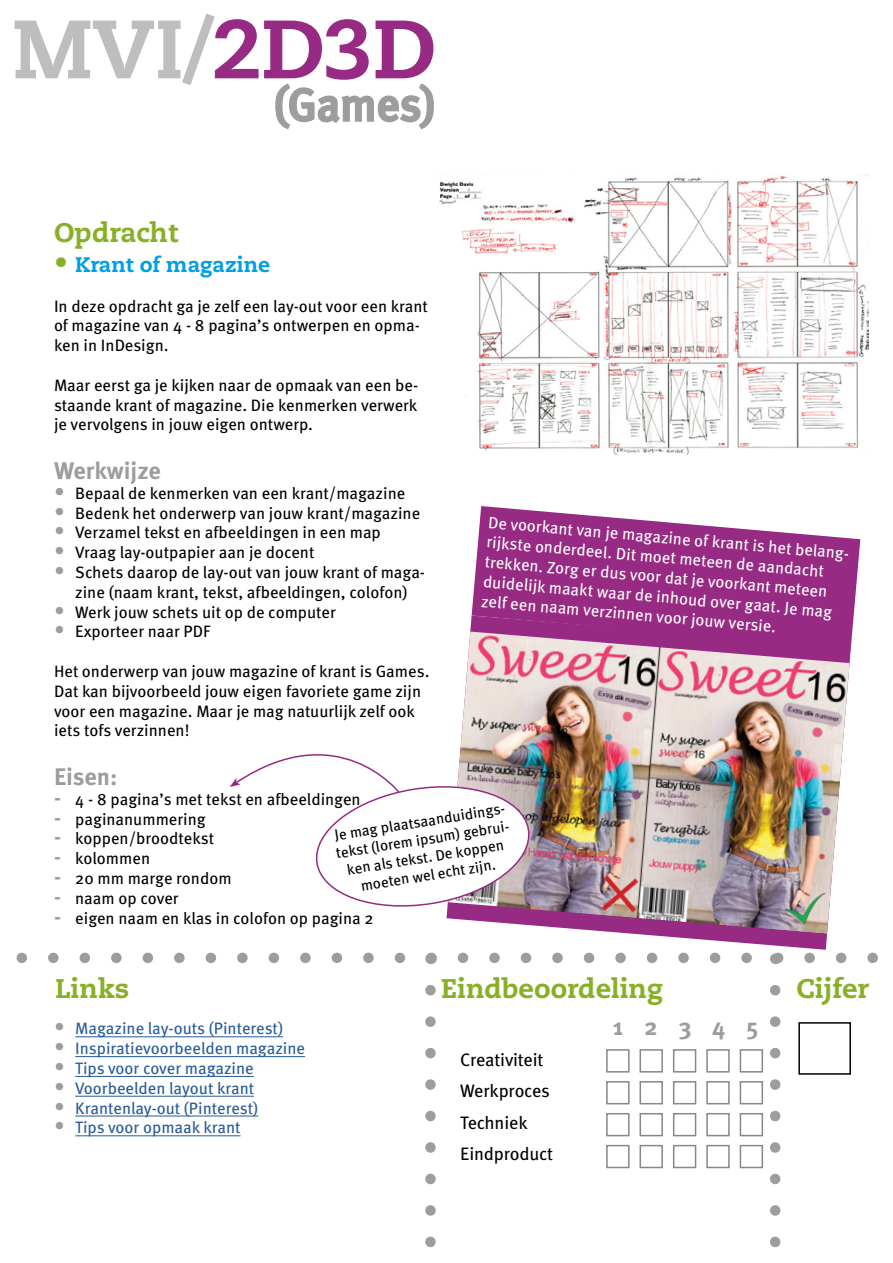
<style>
.page{position:relative;width:893px;height:1263px;background:#fff}
.page>*{position:absolute;margin:0;border:0;box-sizing:border-box;transform-origin:0 0}
.t1{font:800 82.5px "Caecilia LT Std";color:#bebebe}
.t2{font:45px "Meta OT";letter-spacing:-.005em;color:#9d9d9c}
.t3{font:800 27px "Caecilia LT Std";color:#88b027}
.t4{font:700 24px "Meta OT";color:#9d9d9c}
.t5{font:800 21px "Caecilia LT Std";color:#009fe3}
.t6{font:18px/31.5px "Meta OT";letter-spacing:-.01em;color:#000}
.t7{font:16.5px/19.8px "Meta OT";color:#000}
.t8{font:16.5px/19.8px "Meta OT";color:#fff}
.t9{font:16.5px "Meta OT";color:#275b9b}
.t10{font:15px/18px "Meta OT";color:#000;text-align:center}
.s1{color:#972a83}
.s2{font-size:28.05px;color:#88b027}
.s3{font-size:21px;color:#9d9d9c}
.s4{font-weight:700;font-size:21px;color:#9d9d9c}
</style>
<div class="page">
<div style="left:606px;top:1049px;width:24px;height:23px;border:2px solid #878787"></div>
<div style="left:606px;top:1081px;width:24px;height:23px;border:2px solid #878787"></div>
<div style="left:606px;top:1113px;width:24px;height:23px;border:2px solid #878787"></div>
<div style="left:606px;top:1145px;width:24px;height:23px;border:2px solid #878787"></div>
<div style="left:639px;top:1049px;width:24px;height:23px;border:2px solid #878787"></div>
<div style="left:639px;top:1081px;width:24px;height:23px;border:2px solid #878787"></div>
<div style="left:639px;top:1113px;width:24px;height:23px;border:2px solid #878787"></div>
<div style="left:639px;top:1145px;width:24px;height:23px;border:2px solid #878787"></div>
<div style="left:673px;top:1049px;width:23px;height:23px;border:2px solid #878787"></div>
<div style="left:673px;top:1081px;width:23px;height:23px;border:2px solid #878787"></div>
<div style="left:673px;top:1113px;width:23px;height:23px;border:2px solid #878787"></div>
<div style="left:673px;top:1145px;width:23px;height:23px;border:2px solid #878787"></div>
<div style="left:706px;top:1049px;width:24px;height:23px;border:2px solid #878787"></div>
<div style="left:706px;top:1081px;width:24px;height:23px;border:2px solid #878787"></div>
<div style="left:706px;top:1113px;width:24px;height:23px;border:2px solid #878787"></div>
<div style="left:706px;top:1145px;width:24px;height:23px;border:2px solid #878787"></div>
<div style="left:740px;top:1049px;width:23px;height:23px;border:2px solid #878787"></div>
<div style="left:740px;top:1081px;width:23px;height:23px;border:2px solid #878787"></div>
<div style="left:740px;top:1113px;width:23px;height:23px;border:2px solid #878787"></div>
<div style="left:740px;top:1145px;width:23px;height:23px;border:2px solid #878787"></div>
<svg style="left:770px;top:990px;width:10px;height:258px"></svg>
<div style="left:798px;top:1022px;width:53px;height:53px;border:2px solid #000"></div>
<svg style="left:22px;top:953px;width:856px;height:11px"></svg>
<svg style="left:425px;top:990px;width:11px;height:258px"></svg>
<img style="left:439px;top:174px;width:429px;height:281px">
<svg style="left:446px;top:615px;width:405px;height:335px"></svg>
<img style="left:448px;top:631px;width:402px;height:303px">
<svg style="left:472px;top:506px;width:388px;height:143px;fill:#972a83"></svg>
<hr style="left:75px;top:1036px;width:208px;height:1px;background:#275b9b">
<hr style="left:75px;top:1056px;width:230px;height:1px;background:#275b9b">
<hr style="left:75px;top:1076px;width:179px;height:1px;background:#275b9b">
<hr style="left:75px;top:1096px;width:179px;height:1px;background:#275b9b">
<hr style="left:75px;top:1116px;width:183px;height:1px;background:#275b9b">
<hr style="left:75px;top:1135px;width:166px;height:1px;background:#275b9b">
<svg style="left:275px;top:83px;width:159px;height:47px"></svg>
<svg style="left:230px;top:715px;width:303px;height:198px"></svg>
<h1 class="t1" style="left:13px;top:-2px;width:425px">MVI/<span class="s1">2D3D</span></h1>
<h2 class="t2" style="left:274px;top:76px;width:163px">(Games)</h2>
<h3 class="t3" style="left:54px;top:216px;width:126px">Opdracht</h3>
<p class="t5" style="left:54px;top:251px;width:218px"><span class="s2">•</span> Krant of magazine</p>
<p class="t7" style="left:54px;top:296px;width:375px">In deze opdracht ga je zelf een lay-out voor een krant of magazine van 4 - 8 pagina’s ontwerpen en opma&shy;ken in InDesign.</p>
<p class="t7" style="left:54px;top:376px;width:366px;text-align:justify">Maar eerst ga je kijken naar de opmaak van een be&shy;staande krant of magazine. Die kenmerken verwerk je vervolgens in jouw eigen ontwerp.</p>
<h3 class="t4" style="left:54px;top:455px;width:108px">Werkwijze</h3>
<p class="t7" style="left:54px;top:484px;width:353px"><span class="s3">•</span> Bepaal de kenmerken van een krant/magazine</p>
<p class="t7" style="left:54px;top:503px;width:368px"><span class="s3">•</span> Bedenk het onderwerp van jouw krant/magazine</p>
<p class="t7" style="left:54px;top:523px;width:328px"><span class="s3">•</span> Verzamel tekst en afbeeldingen in een map</p>
<p class="t7" style="left:54px;top:543px;width:262px"><span class="s3">•</span> Vraag lay-outpapier aan je docent</p>
<p class="t7" style="left:54px;top:563px;width:373px;text-align:center"><span class="s3">•</span> Schets daarop de lay-out van jouw krant of maga&shy;zine (naam krant, tekst, afbeeldingen, colofon)</p>
<p class="t7" style="left:54px;top:602px;width:283px"><span class="s3">•</span> Werk jouw schets uit op de computer</p>
<p class="t7" style="left:54px;top:622px;width:158px"><span class="s3">•</span> Exporteer naar PDF</p>
<p class="t7" style="left:54px;top:662px;width:377px">Het onderwerp van jouw magazine of krant is Games.<br>Dat kan bijvoorbeeld jouw eigen favoriete game zijn voor een magazine. Maar je mag natuurlijk zelf ook iets tofs verzinnen!</p>
<h3 class="t4" style="left:54px;top:761px;width:65px">Eisen:</h3>
<p class="t7" style="left:54px;top:790px;width:308px"><span class="s4">-</span> 4 - 8 pagina’s met tekst en afbeeldingen</p>
<p class="t7" style="left:54px;top:809px;width:153px"><span class="s4">-</span> paginanummering</p>
<p class="t7" style="left:54px;top:829px;width:162px"><span class="s4">-</span> koppen/broodtekst</p>
<p class="t7" style="left:54px;top:849px;width:98px"><span class="s4">-</span> kolommen</p>
<p class="t7" style="left:54px;top:869px;width:179px"><span class="s4">-</span> 20 mm marge rondom</p>
<p class="t7" style="left:54px;top:889px;width:126px"><span class="s4">-</span> naam op cover</p>
<p class="t7" style="left:54px;top:908px;width:321px"><span class="s4">-</span> eigen naam en klas in colofon op pagina 2</p>
<p class="t8" style="left:489px;top:513px;width:367px;rotate:5deg">De voorkant van je magazine of krant is het belang&shy;rijkste onderdeel. Dit moet meteen de aandacht trekken. Zorg er dus voor dat je voorkant meteen duidelijk maakt waar de inhoud over gaat. Je mag zelf een naam verzinnen voor jouw versie.</p>
<p class="t10" style="left:332px;top:827px;width:180px;rotate:-9deg">Je mag plaatsaanduidings&shy;tekst (lorem ipsum) gebrui&shy;ken als tekst. De koppen moeten wel echt zijn.</p>
<h3 class="t3" style="left:55px;top:972px;width:76px">Links</h3>
<h3 class="t3" style="left:796px;top:972px;width:74px">Cijfer</h3>
<h3 class="t3" style="left:441px;top:972px;width:223px">Eindbeoordeling</h3>
<p class="t9" style="left:54px;top:1018px;width:231px"><span class="s3">•</span> Magazine lay-outs (Pinterest)</p>
<p class="t9" style="left:54px;top:1038px;width:253px"><span class="s3">•</span> Inspiratievoorbeelden magazine</p>
<p class="t9" style="left:54px;top:1058px;width:201px"><span class="s3">•</span> Tips voor cover magazine</p>
<p class="t9" style="left:54px;top:1078px;width:202px"><span class="s3">•</span> Voorbeelden layout krant</p>
<p class="t9" style="left:54px;top:1097px;width:206px"><span class="s3">•</span> Krantenlay-out (Pinterest)</p>
<p class="t9" style="left:54px;top:1117px;width:188px"><span class="s3">•</span> Tips voor opmaak krant</p>
<p class="t6" style="left:460px;top:1044px;width:94px">Creativiteit<br>Werkproces<br>Techniek<br>Eindproduct</p>
<h3 class="t4" style="left:613px;top:1012px;width:147px">1 2 3 4 5</h3>
</div>
